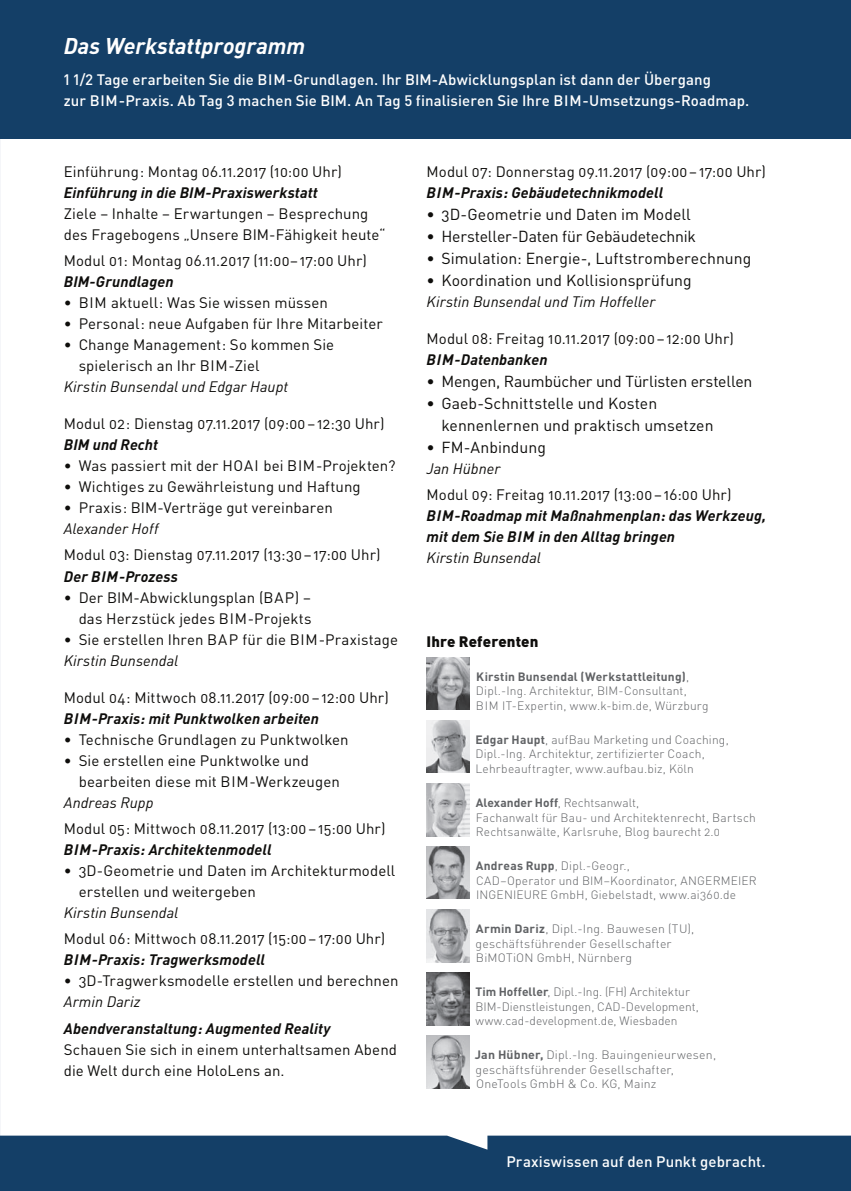
<style>
.page{position:relative;width:851px;height:1191px;background:#fff}
.page>*{position:absolute;margin:0;border:0;box-sizing:border-box;transform-origin:0 0}
.t1{font:italic 700 22.5px "DIN Pro";color:#fff}
.t2{font:15.75px/22px "DIN Pro";color:#0e0d0b}
.t3{font:15px/21px "DIN Pro";letter-spacing:.005em;color:#0e0d0b}
.t4{font:500 15px/21px "DIN Pro";letter-spacing:.005em;color:#fff}
.t5{font:italic 15px "DIN Pro";letter-spacing:.005em;color:#0e0d0b}
.t6{font:italic 700 15px/21px "DIN Pro";letter-spacing:.01em;color:#0e0d0b}
.t7{font:900 15px "DIN Pro";letter-spacing:.01em;color:#0e0d0b}
.t8{font:300 12px/14.4px "DIN Pro";letter-spacing:.015em;color:#606265}
.s1{font-weight:700;font-style:italic}
.s2{font-style:italic}
.s3{font-weight:400}
.s4{font-weight:700}
</style>
<div class="page">
<div style="left:0;top:1135px;width:850px;height:56px;background:#143f67"></div>
<div style="left:0;top:0;width:850px;height:138px;background:#143f67"></div>
<img style="left:426px;top:657px;width:43px;height:53px">
<img style="left:426px;top:783px;width:43px;height:53px">
<img style="left:426px;top:972px;width:43px;height:53px">
<img style="left:426px;top:1035px;width:43px;height:53px">
<img style="left:426px;top:909px;width:43px;height:53px">
<img style="left:426px;top:846px;width:43px;height:53px">
<img style="left:426px;top:720px;width:43px;height:53px">
<p class="t1" style="left:64px;top:30px;width:243px">Das Werkstattprogramm</p>
<p class="t4" style="left:64px;top:69px;width:687px">1 1/2 Tage erarbeiten Sie die BIM-Grundlagen. Ihr BIM-Abwicklungsplan ist dann der Übergang<br>zur BIM-Praxis. Ab Tag 3 machen Sie BIM. An Tag 5 finalisieren Sie Ihre BIM-Umsetzungs-Roadmap.</p>
<p class="t3" style="left:64px;top:160px;width:323px">Einführung: Montag 06.11.2017 (10:00 Uhr)<br><span class="s1">Einführung in die BIM-Praxiswerkstatt<br></span>Ziele – Inhalte – Erwartungen – Besprechung des Fragebogens „Unsere BIM-Fähigkeit heute“</p>
<p class="t3" style="left:64px;top:249px;width:305px">Modul 01: Montag 06.11.2017 (11:00– 17:00 Uhr)<br><span class="s1">BIM-Grundlagen</span></p>
<p class="t3" style="left:64px;top:291px;width:266px">• BIM aktuell: Was Sie wissen müssen</p>
<p class="t3" style="left:64px;top:312px;width:320px">• Personal: neue Aufgaben für Ihre Mitarbeiter</p>
<p class="t3" style="left:64px;top:333px;width:272px">• Change Management: So kommen Sie</p>
<p class="t3" style="left:79px;top:354px;width:182px">spielerisch an Ihr BIM-Ziel</p>
<p class="t5" style="left:64px;top:377px;width:226px">Kirstin Bunsendal und Edgar Haupt</p>
<p class="t3" style="left:64px;top:412px;width:322px">Modul 02: Dienstag 07.11.2017 (09:00 – 12:30 Uhr)<br><span class="s1">BIM und Recht</span></p>
<p class="t3" style="left:64px;top:454px;width:333px">• Was passiert mit der HOAI bei BIM-Projekten?</p>
<p class="t3" style="left:64px;top:475px;width:298px">• Wichtiges zu Gewährleistung und Haftung</p>
<p class="t3" style="left:64px;top:496px;width:270px">• Praxis: BIM-Verträge gut vereinbaren<br><span class="s2">Alexander Hoff</span></p>
<p class="t3" style="left:64px;top:543px;width:318px;line-height:22px">Modul 03: Dienstag 07.11.2017 (13:30 – 17:00 Uhr)<br><span class="s1">Der BIM-Prozess</span></p>
<p class="t3" style="left:64px;top:586px;width:249px;text-align:right">• Der BIM-Abwicklungsplan (BAP) – das Herzstück jedes BIM-Projekts</p>
<p class="t3" style="left:64px;top:628px;width:336px">• Sie erstellen Ihren BAP für die BIM-Praxistage<br><span class="s2">Kirstin Bunsendal</span></p>
<p class="t3" style="left:64px;top:686px;width:326px">Modul 04: Mittwoch 08.11.2017 (09:00 – 12:00 Uhr)<br><span class="s1">BIM-Praxis: mit Punktwolken arbeiten</span></p>
<p class="t3" style="left:64px;top:728px;width:286px">• Technische Grundlagen zu Punktwolken</p>
<p class="t3" style="left:64px;top:749px;width:247px">• Sie erstellen eine Punktwolke und</p>
<p class="t3" style="left:79px;top:770px;width:262px">bearbeiten diese mit BIM-Werkzeugen</p>
<p class="t5" style="left:64px;top:793px;width:91px">Andreas Rupp</p>
<p class="t3" style="left:64px;top:817px;width:323px">Modul 05: Mittwoch 08.11.2017 (13:00 – 15:00 Uhr)<br><span class="s1">BIM-Praxis: Architektenmodell</span></p>
<p class="t3" style="left:64px;top:859px;width:333px">• 3D-Geometrie und Daten im Architekturmodell</p>
<p class="t3" style="left:79px;top:880px;width:178px">erstellen und weitergeben</p>
<p class="t5" style="left:64px;top:903px;width:116px">Kirstin Bunsendal</p>
<p class="t3" style="left:64px;top:928px;width:323px">Modul 06: Mittwoch 08.11.2017 (15:00 – 17:00 Uhr)<br><span class="s1">BIM-Praxis: Tragwerksmodell</span></p>
<p class="t3" style="left:64px;top:970px;width:336px">• 3D-Tragwerksmodelle erstellen und berechnen<br><span class="s2">Armin Dariz</span></p>
<p class="t3" style="left:64px;top:1017px;width:335px"><span class="s1">Abendveranstaltung: Augmented Reality<br></span>Schauen Sie sich in einem unterhaltsamen Abend die Welt durch eine HoloLens an.</p>
<p class="t3" style="left:426px;top:160px;width:341px">Modul 07: Donnerstag 09.11.2017 (09:00 – 17:00 Uhr)<br><span class="s1">BIM-Praxis: Gebäudetechnikmodell</span></p>
<p class="t2" style="left:426px;top:202px;width:266px">• 3D-Geometrie und Daten im Modell</p>
<p class="t2" style="left:426px;top:224px;width:271px">• Hersteller-Daten für Gebäudetechnik</p>
<p class="t2" style="left:426px;top:246px;width:326px">• Simulation: Energie-, Luftstromberechnung</p>
<p class="t2" style="left:426px;top:268px;width:266px">• Koordination und Kollisionsprüfung</p>
<p class="t5" style="left:426px;top:292px;width:230px">Kirstin Bunsendal und Tim Hoffeller</p>
<p class="t3" style="left:426px;top:327px;width:309px">Modul 08: Freitag 10.11.2017 (09:00 – 12:00 Uhr)<br><span class="s1">BIM-Datenbanken</span></p>
<p class="t2" style="left:426px;top:369px;width:327px">• Mengen, Raumbücher und Türlisten erstellen</p>
<p class="t2" style="left:441px;top:391px;width:273px;text-indent:-15px">• Gaeb-Schnittstelle und Kosten kennenlernen und praktisch umsetzen</p>
<p class="t2" style="left:426px;top:435px;width:121px">• FM-Anbindung</p>
<p class="t3" style="left:426px;top:455px;width:306px;line-height:26.2px"><span class="s2">Jan Hübner<br></span>Modul 09: Freitag 10.11.2017 (13:00 – 16:00 Uhr)</p>
<p class="t6" style="left:426px;top:505px;width:341px">BIM-Roadmap mit Maßnahmenplan: das Werkzeug, mit dem Sie BIM in den Alltag bringen<br><span class="s3">Kirstin Bunsendal</span></p>
<p class="t7" style="left:426px;top:631px;width:113px">Ihre Referenten</p>
<p class="t8" style="left:476px;top:669px;width:234px"><span class="s4">Kirstin Bunsendal (Werkstattleitung)</span>,<br>Dipl.-Ing. Architektur, BIM-Consultant,<br>BIM IT-Expertin, www.k-bim.de, Würzburg</p>
<p class="t8" style="left:475px;top:732px;width:255px"><span class="s4">Edgar Haupt</span>, aufBau Marketing und Coaching,<br>Dipl.-Ing. Architektur, zertifizierter Coach,<br>Lehrbeauftragter, www.aufbau.biz, Köln</p>
<p class="t8" style="left:475px;top:795px;width:282px"><span class="s4">Alexander Hoff</span>, Rechtsanwalt,<br>Fachanwalt für Bau- und Architektenrecht, Bartsch<br>Rechtsanwälte, Karlsruhe, Blog baurecht 2.0</p>
<p class="t8" style="left:475px;top:858px;width:282px"><span class="s4">Andreas Rupp</span>, Dipl.-Geogr.,<br>CAD–Operator und BIM–Koordinator, ANGERMEIER<br>INGENIEURE GmbH, Giebelstadt, www.ai360.de</p>
<p class="t8" style="left:475px;top:921px;width:220px"><span class="s4">Armin Dariz</span>, Dipl.-Ing. Bauwesen (TU), geschäftsführender Gesellschafter<br>BiMOTiON GmbH, Nürnberg</p>
<p class="t8" style="left:475px;top:984px;width:225px"><span class="s4">Tim Hoffeller</span>, Dipl.-Ing. (FH) Architektur<br>BIM-Dienstleistungen, CAD-Development, www.cad-development.de, Wiesbaden</p>
<p class="t8" style="left:475px;top:1047px;width:243px"><span class="s4">Jan Hübner,</span> Dipl.-Ing. Bauingenieurwesen, geschäftsführender Gesellschafter,<br>OneTools GmbH &amp; Co. KG, Mainz</p>
<p class="t4" style="left:506px;top:1150px;width:261px">Praxiswissen auf den Punkt gebracht.</p>
</div>
